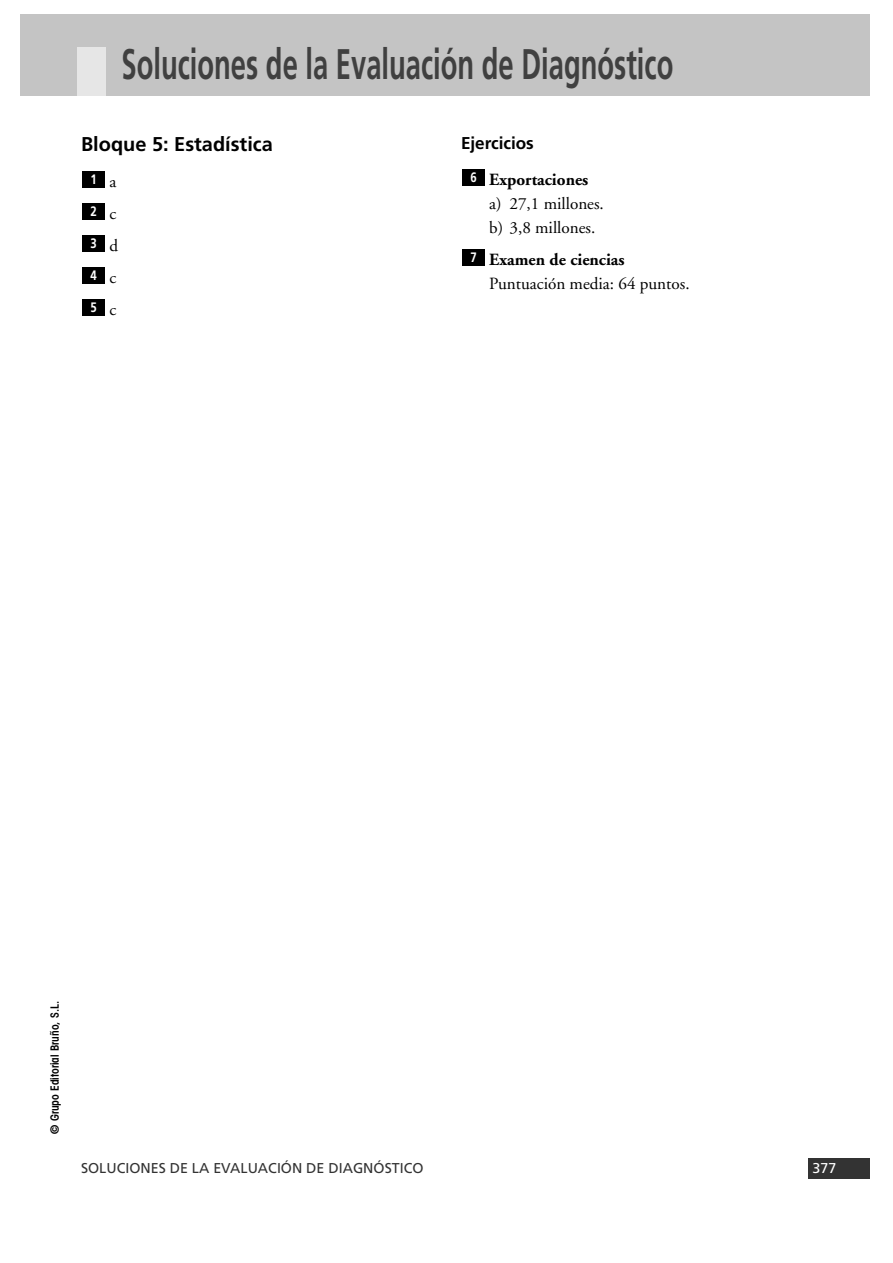
<style>
.page{position:relative;width:893px;height:1263px;background:#fff}
.page>*{position:absolute;margin:0;border:0;box-sizing:border-box;transform-origin:0 0}
.t1{font:700 42.75px "Frutiger";color:#404040;scale:.64 1}
.t2{font:700 19.95px "Frutiger";color:#000}
.t3{font:17.1px/32.1px "Adobe Garamond";color:#000;text-align:justify}
.t4{font:700 17.1px "Adobe Garamond";color:#000}
.t5{font:700 17.1px "Frutiger";color:#000}
.t6{font:14.25px "Frutiger";color:#333}
.t7{font:14.25px "Frutiger";color:#fff}
.t8{font:700 13.65px "Frutiger";color:#fff;scale:.83 1}
.t9{font:600 condensed 11.4px "Avant Garde";color:#000}
</style>
<div class="page">
<div style="left:808px;top:1158px;width:61px;height:20px;background:#333"></div>
<div style="left:20px;top:15px;width:849px;height:81px;background:#c4c4c4"></div>
<div style="left:77px;top:47px;width:28px;height:49px;background:#e6e6e6"></div>
<div style="left:462px;top:249px;width:22px;height:17px;background:#000"></div>
<div style="left:462px;top:169px;width:22px;height:17px;background:#000"></div>
<div style="left:82px;top:300px;width:23px;height:16px;background:#000"></div>
<div style="left:82px;top:268px;width:23px;height:16px;background:#000"></div>
<div style="left:82px;top:236px;width:23px;height:16px;background:#000"></div>
<div style="left:82px;top:204px;width:23px;height:16px;background:#000"></div>
<div style="left:82px;top:171px;width:23px;height:17px;background:#000"></div>
<h1 class="t1" style="left:121px;top:47px;width:863px">Soluciones de la Evaluación de Diagnóstico</h1>
<p class="t2" style="left:81px;top:136px;width:193px">Bloque 5: Estadística</p>
<p class="t3" style="left:109px;top:167px;width:10px">a c d c c</p>
<p class="t8" style="left:90px;top:173px;width:9px">1</p>
<p class="t8" style="left:90px;top:205px;width:9px">2</p>
<p class="t8" style="left:90px;top:238px;width:9px">3</p>
<p class="t8" style="left:90px;top:270px;width:9px">4</p>
<p class="t8" style="left:90px;top:302px;width:9px">5</p>
<p class="t5" style="left:461px;top:136px;width:74px">Ejercicios</p>
<p class="t4" style="left:489px;top:173px;width:101px">Exportaciones</p>
<p class="t3" style="left:489px;top:193px;width:116px;line-height:24px">a) 27,1 millones. b) 3,8 millones.</p>
<p class="t4" style="left:489px;top:253px;width:137px">Examen de ciencias</p>
<p class="t3" style="left:489px;top:269px;width:202px">Puntuación media: 64 puntos.</p>
<p class="t8" style="left:470px;top:171px;width:9px">6</p>
<p class="t8" style="left:470px;top:251px;width:9px">7</p>
<p class="t9" style="left:50px;top:1134px;width:134px;rotate:-90deg">© Grupo Editorial Bruño, S.L.</p>
<p class="t6" style="left:81px;top:1163px;width:344px">SOLUCIONES DE LA EVALUACIÓN DE DIAGNÓSTICO</p>
<p class="t7" style="left:812px;top:1163px;width:25px">377</p>
</div>
